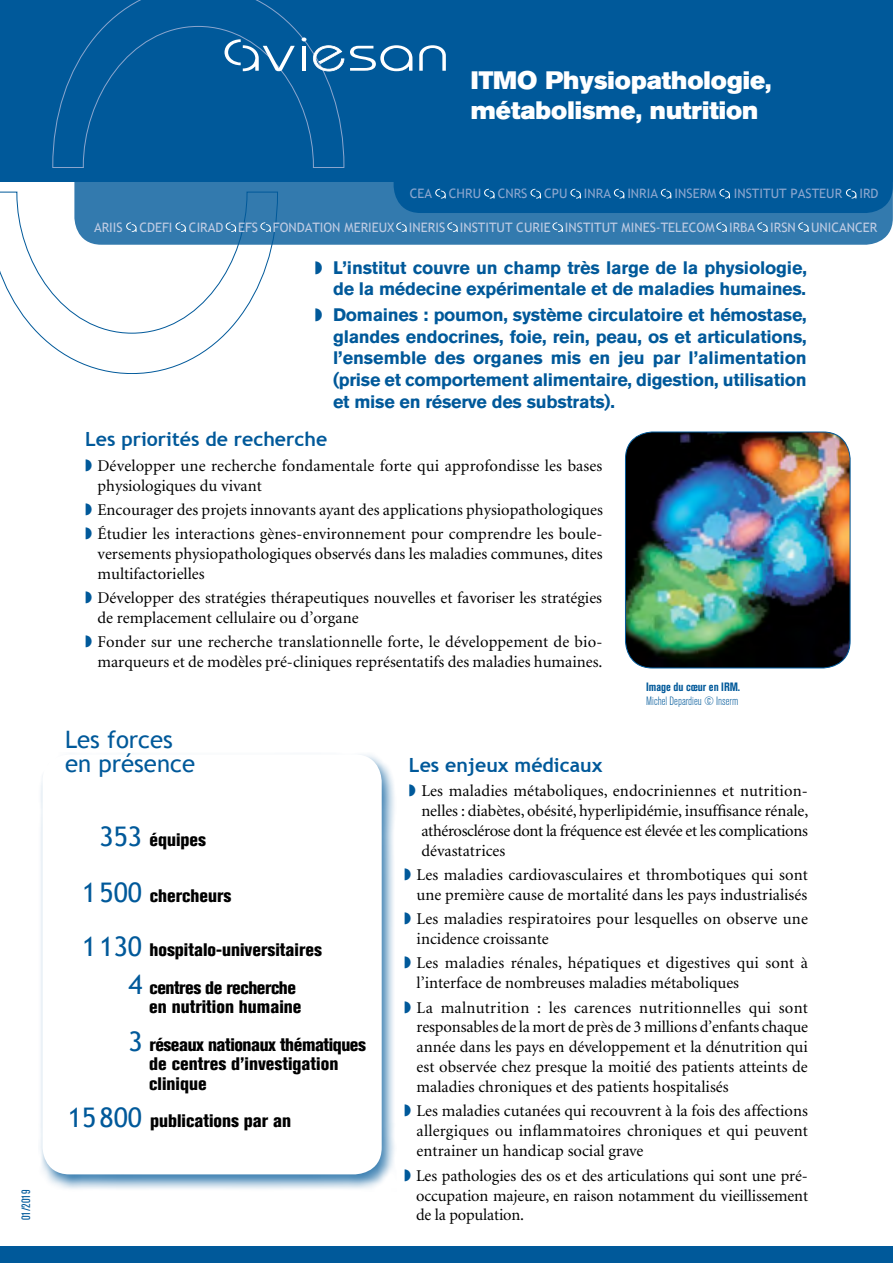
<style>
.page{position:relative;width:893px;height:1263px;background:#fff}
.page>*{position:absolute;margin:0;border:0;box-sizing:border-box;transform-origin:0 0}
.t1{font:25.05px "Akzidenz Grotesk BQ Super";color:#fff}
.t2{font:24px/24px "Trebuchet MS";color:#00599a}
.t3{font:700 19.5px "Trebuchet MS";color:#00599a}
.t4{font:700 18px/21.6px "Akzidenz Grotesk BQ";letter-spacing:-.015em;color:#00599a}
.t5{font:800 condensed 18px/19.5px "Akzidenz Grotesk BQ";color:#000}
.t6{font:800 condensed 18px "Akzidenz Grotesk BQ";letter-spacing:-.025em;color:#000}
.t7{font:16.5px/20px "Minion";color:#000}
.t8{font:13.05px "Trebuchet MS";color:#becbe3}
.t9{font:13.05px "Trebuchet MS";color:#8ba6ce}
.t10{font:13.05px "Trebuchet MS";color:#8ba6ce}
.t11{font:13.05px "Trebuchet MS";color:#becbe3}
.Texte_intro_esp_aprè{font:300 condensed 12px "Akzidenz Grotesk BQ";color:#00599a}
.Texte_intro_esp_aprè-2{font:12px "Akzidenz Grotesk BQ Bd Cnd Alt";letter-spacing:-.005em;color:#00599a}
.Texte_intro_esp_aprè-3{font:condensed 12px "Akzidenz Grotesk BQ";color:#00599a}
.s1{font-family:"Trebuchet MS";font-weight:400;font-stretch:normal;font-size:27px;color:#00599a}
</style>
<div class="page">
<div style="left:74px;top:152px;width:819px;height:93px;background:#337aae;border-radius:27px"></div>
<div style="left:0;top:1247px;width:893px;height:16px;background:#00599a"></div>
<div style="left:38px;top:752px;width:358px;height:439px;background:#00599a;opacity:.75"></div>
<div style="left:43px;top:754px;width:339px;height:420px;background:#fff;border-radius:27px"></div>
<img style="left:625px;top:432px;width:225px;height:236px">
<div style="left:625px;top:432px;width:225px;height:236px;border:1px solid #00599a;border-radius:27px"></div>
<div style="left:0;top:0;width:893px;height:182px;background:#00599a"></div>
<div style="left:394px;top:149px;width:499px;height:64px;background:#00599a;border-radius:27px"></div>
<svg style="left:52px;top:0;width:292px;height:168px"></svg>
<svg style="left:0;top:191px;width:278px;height:183px"></svg>
<svg style="left:302px;top:37px;width:4px;height:4px"></svg>
<hr style="left:302px;top:46px;width:4px;height:25px;background:#fff">
<svg style="left:419px;top:45px;width:27px;height:26px"></svg>
<svg style="left:350px;top:45px;width:62px;height:26px"></svg>
<svg style="left:225px;top:39px;width:70px;height:32px"></svg>
<svg style="left:313px;top:45px;width:31px;height:26px"></svg>
<svg style="left:435px;top:189px;width:11px;height:10px"></svg>
<svg style="left:484px;top:189px;width:11px;height:10px"></svg>
<svg style="left:530px;top:189px;width:11px;height:10px"></svg>
<svg style="left:570px;top:189px;width:11px;height:10px"></svg>
<svg style="left:614px;top:189px;width:10px;height:10px"></svg>
<svg style="left:661px;top:189px;width:10px;height:10px"></svg>
<svg style="left:719px;top:189px;width:11px;height:10px"></svg>
<svg style="left:846px;top:189px;width:10px;height:10px"></svg>
<svg style="left:126px;top:222px;width:11px;height:10px"></svg>
<svg style="left:260px;top:222px;width:11px;height:10px"></svg>
<svg style="left:396px;top:222px;width:11px;height:10px"></svg>
<svg style="left:447px;top:222px;width:11px;height:10px"></svg>
<svg style="left:552px;top:222px;width:11px;height:10px"></svg>
<svg style="left:716px;top:222px;width:11px;height:10px"></svg>
<svg style="left:757px;top:222px;width:11px;height:10px"></svg>
<svg style="left:798px;top:222px;width:11px;height:10px"></svg>
<svg style="left:226px;top:222px;width:10px;height:10px"></svg>
<svg style="left:175px;top:222px;width:11px;height:10px"></svg>
<p class="Texte_intro_esp_aprè-3" style="left:19px;top:1220px;width:32px;rotate:-90deg">01/2019</p>
<p class="t1" style="left:471px;top:66px;width:302px">ITMO Physiopathologie,</p>
<p class="t1" style="left:471px;top:96px;width:289px">métabolisme, nutrition</p>
<p class="t9" style="left:410px;top:186px;width:24px">CEA</p>
<p class="t9" style="left:449px;top:186px;width:34px">CHRU</p>
<p class="t9" style="left:498px;top:186px;width:31px">CNRS</p>
<p class="t9" style="left:544px;top:186px;width:25px">CPU</p>
<p class="t9" style="left:584px;top:186px;width:29px">INRA</p>
<p class="t9" style="left:627px;top:186px;width:32px">INRIA</p>
<p class="t9" style="left:674px;top:186px;width:43px">INSERM</p>
<p class="t10" style="left:734px;top:186px;width:110px">INSTITUT PASTEUR</p>
<p class="t9" style="left:859px;top:186px;width:21px">IRD</p>
<p class="t8" style="left:94px;top:220px;width:30px">ARIIS</p>
<p class="t8" style="left:139px;top:220px;width:35px">CDEFI</p>
<p class="t8" style="left:189px;top:220px;width:36px">CIRAD</p>
<p class="t8" style="left:238px;top:219px;width:22px">EFS</p>
<p class="t8" style="left:273px;top:219px;width:123px">FONDATION MERIEUX</p>
<p class="t8" style="left:409px;top:219px;width:38px">INERIS</p>
<p class="t8" style="left:460px;top:220px;width:92px">INSTITUT CURIE</p>
<p class="t8" style="left:565px;top:220px;width:151px">INSTITUT MINES-TELECOM</p>
<p class="t8" style="left:729px;top:220px;width:28px">IRBA</p>
<p class="t11" style="left:770px;top:220px;width:27px">IRSN</p>
<p class="t8" style="left:811px;top:220px;width:68px">UNICANCER</p>
<p class="t4" style="left:333px;top:257px;width:475px">L’institut couvre un champ très large de la physiologie, de la médecine expérimentale et de maladies humaines.</p>
<p class="t4" style="left:333px;top:304px;width:475px;text-align:justify">Domaines : poumon, système circulatoire et hémostase, glandes endocrines, foie, rein, peau, os et articulations, l’ensemble des organes mis en jeu par l’alimentation (prise et comportement alimentaire, digestion, utilisation et mise en réserve des substrats).</p>
<p class="t3" style="left:85px;top:427px;width:244px">Les priorités de recherche</p>
<p class="t7" style="left:97px;top:456px;width:506px">Développer une recherche fondamentale forte qui approfondisse les bases physiologiques du vivant</p>
<p class="t7" style="left:97px;top:500px;width:507px">Encourager des projets innovants ayant des applications physiopathologiques</p>
<p class="t7" style="left:97px;top:524px;width:507px;text-align:justify">Étudier les interactions gènes-environnement pour comprendre les boule&shy;versements physiopathologiques observés dans les maladies communes, dites multifactorielles</p>
<p class="t7" style="left:97px;top:588px;width:506px">Développer des stratégies thérapeutiques nouvelles et favoriser les stratégies de remplacement cellulaire ou d’organe</p>
<p class="t7" style="left:97px;top:633px;width:507px">Fonder sur une recherche translationnelle forte, le développement de bio&shy;marqueurs et de modèles pré-cliniques représentatifs des maladies humaines.</p>
<p class="Texte_intro_esp_aprè-2" style="left:646px;top:680px;width:95px">Image du cœur en IRM.</p>
<p class="Texte_intro_esp_aprè" style="left:646px;top:695px;width:94px">Michel Depardieu © Inserm</p>
<p class="t2" style="left:65px;top:728px;width:132px">Les forces en présence</p>
<p class="t5" style="left:100px;top:830px;width:108px"><span class="s1">353</span> équipes</p>
<p class="t5" style="left:82px;top:886px;width:151px"><span class="s1">1500</span> chercheurs</p>
<p class="t5" style="left:82px;top:940px;width:241px"><span class="s1">1130</span> hospitalo-universitaires</p>
<p class="t6" style="left:129px;top:977px;width:169px"><span class="s1">4</span> centres de recherche</p>
<p class="t5" style="left:149px;top:997px;width:154px">en nutrition humaine</p>
<p class="t6" style="left:129px;top:1034px;width:239px"><span class="s1">3</span> réseaux nationaux thématiques</p>
<p class="t5" style="left:149px;top:1054px;width:191px">de centres d’investigation clinique</p>
<p class="t5" style="left:68px;top:1111px;width:225px"><span class="s1">15800</span> publications par an</p>
<p class="t3" style="left:409px;top:753px;width:195px">Les enjeux médicaux</p>
<p class="t7" style="left:421px;top:781px;width:389px;text-align:justify">Les maladies métaboliques, endocriniennes et nutrition&shy;nelles : diabètes, obésité, hyperlipidémie, insuffisance rénale, athérosclérose dont la fréquence est élevée et les complications dévastatrices</p>
<p class="t7" style="left:417px;top:865px;width:393px">Les maladies cardiovasculaires et thrombotiques qui sont une première cause de mortalité dans les pays industrialisés</p>
<p class="t7" style="left:417px;top:909px;width:393px">Les maladies respiratoires pour lesquelles on observe une incidence croissante</p>
<p class="t7" style="left:417px;top:954px;width:393px">Les maladies rénales, hépatiques et digestives qui sont à l’interface de nombreuses maladies métaboliques</p>
<p class="t7" style="left:417px;top:998px;width:393px;text-align:justify">La malnutrition : les carences nutritionnelles qui sont responsables de la mort de près de 3 millions d’enfants chaque année dans les pays en développement et la dénutrition qui est observée chez presque la moitié des patients atteints de maladies chroniques et des patients hospitalisés</p>
<p class="t7" style="left:417px;top:1102px;width:393px;text-align:justify">Les maladies cutanées qui recouvrent à la fois des affections allergiques ou inflammatoires chroniques et qui peuvent entrainer un handicap social grave</p>
<p class="t7" style="left:416px;top:1166px;width:393px">Les pathologies des os et des articulations qui sont une pré&shy;occupation majeure, en raison notamment du vieillissement de la population.</p>
</div>
